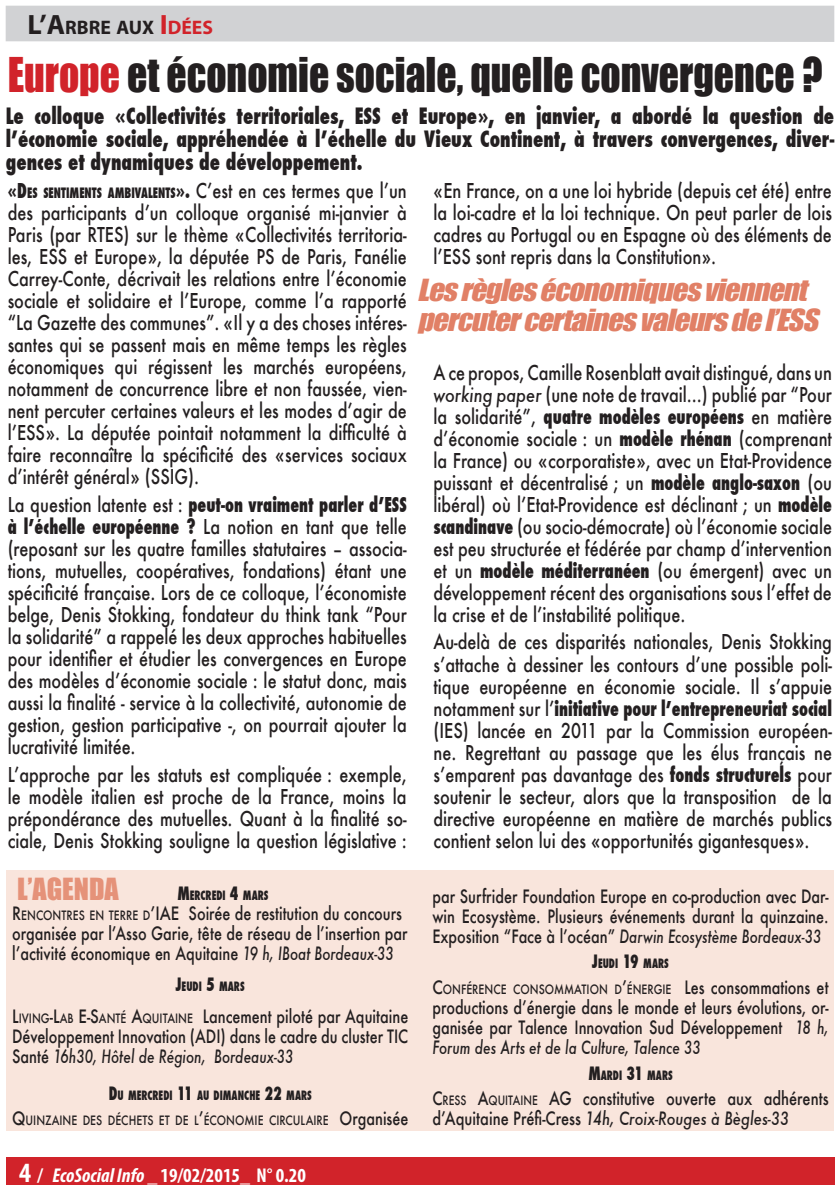
<style>
.page{position:relative;width:840px;height:1191px;background:#fff}
.page>*{position:absolute;margin:0;border:0;box-sizing:border-box;transform-origin:0 0}
.t1{font:44px "Impact";color:#231f20;scale:.9 1}
.t2{font:italic 28px/30px "Impact";color:#e18066;scale:1.08 1}
.t3{font:28px "Impact";color:#e59279}
.t4{font:800 condensed 22px/23px "Futura";color:#231f20;text-align:justify;scale:.86 1}
.t5{font:500 20px/22px "Futura";color:#231f20;text-align:justify;scale:.81 1}
.t6{font:700 condensed 20px "Myriad Pro";color:#fff}
.t7{font:700 19.6px "Myriad";color:#231f20}
.t8{font:500 18px/20px "Futura";color:#231f20;text-align:justify;scale:.8 1}
.t9{font:500 18px/20px "Futura";color:#231f20;scale:.81 1}
.t10{font:800 condensed 14px "Futura";color:#231f20;scale:.81 1}
.t11{font:500 12.6px/25.6px "Futura";color:#231f20;scale:.83 1}
.t12{font:800 condensed 12.6px "Futura";color:#231f20;scale:.8 1}
.s1{font-size:28px}
.s2{font-size:28px;color:#d1232a}
.s3{color:#d1232a}
.s4{font-size:20px}
.s5{font-weight:500;font-stretch:normal;font-size:20px}
.s6{font-weight:800;font-stretch:condensed}
.s7{font-style:italic}
.s8{font-size:18px}
.s9{font-style:inherit}
.s10{font-size:12.6px}
.s11{font-weight:800;font-stretch:condensed;font-size:18px}
</style>
<div class="page">
<div style="left:6px;top:6px;width:827px;height:36px;background:#d1d2d4"></div>
<div style="left:6px;top:870px;width:827px;height:261px;background:#f9e5dc"></div>
<div style="left:6px;top:1157px;width:827px;height:28px;background:#d1232a"></div>
<p class="t7" style="left:27px;top:18px;width:187px"><span class="s1">L’A</span>RBRE AUX <span class="s2">I</span> <span class="s3">DÉES</span></p>
<h1 class="t1" style="left:8px;top:48px;width:906px"><span class="s3">Europe</span> et économie sociale, quelle convergence ?</h1>
<p class="t4" style="left:6px;top:104px;width:964px">Le colloque «Collectivités territoriales, ESS et Europe», en janvier, a abordé la question de l’économie sociale, appréhendée à l’échelle du Vieux Continent, à travers convergences, diver&shy;gences et dynamiques de développement.</p>
<p class="t10" style="left:8px;top:183px;width:494px"><span class="s4">« D</span>es sentiments ambivalents<span class="s4">».</span> <span class="s5">C’est en ces termes que l’un</span></p>
<p class="t5" style="left:8px;top:201px;width:494px">des participants d’un colloque organisé mi-janvier à Paris (par RTES) sur le thème «Collectivités territoria&shy;les, ESS et Europe», la députée PS de Paris, Fanélie Carrey-Conte, décrivait les relations entre l’économie sociale et solidaire et l’Europe, comme l’a rapporté “La Gazette des communes”. «Il y a des choses intéres&shy;santes qui se passent mais en même temps les règles économiques qui régissent les marchés européens, notamment de concurrence libre et non faussée, vien&shy;nent percuter certaines valeurs et les modes d’agir de l’ESS». La députée pointait notamment la difficulté à faire reconnaître la spécificité des «services sociaux d’intérêt général» (SSIG).</p>
<p class="t5" style="left:8px;top:493px;width:494px">La question latente est : <span class="s6">peut-on vraiment parler d’ESS à l’échelle européenne ?</span> La notion en tant que telle (reposant sur les quatre familles statutaires – associa&shy;tions, mutuelles, coopératives, fondations) étant une spécificité française. Lors de ce colloque, l’économiste belge, Denis Stokking, fondateur du think tank “Pour la solidarité” a rappelé les deux approches habituelles pour identifier et étudier les convergences en Europe des modèles d’économie sociale : le statut donc, mais aussi la finalité - service à la collectivité, autonomie de gestion, gestion participative -, on pourrait ajouter la lucrativité limitée.</p>
<p class="t5" style="left:8px;top:763px;width:494px">L’approche par les statuts est compliquée : exemple, le modèle italien est proche de la France, moins la prépondérance des mutuelles. Quant à la finalité so&shy;ciale, Denis Stokking souligne la question législative :</p>
<p class="t5" style="left:433px;top:179px;width:493px">«En France, on a une loi hybride (depuis cet été) entre la loi-cadre et la loi technique. On peut parler de lois cadres au Portugal ou en Espagne où des éléments de l’ESS sont repris dans la Constitution».</p>
<h2 class="t2" style="left:417px;top:275px;width:379px">Lesrègleséconomiquesviennent percutercertainesvaleursdel’ESS</h2>
<p class="t5" style="left:433px;top:361px;width:493px">A ce propos, Camille Rosenblatt avait distingué, dans un <span class="s7">working paper</span> (une note de travail...) publié par “Pour la solidarité”, <span class="s6">quatre modèles européens</span> en matière d’économie sociale : un <span class="s6">modèle rhénan</span> (comprenant la France) ou «corporatiste», avec un Etat-Providence puissant et décentralisé ; un <span class="s6">modèle anglo-saxon</span> (ou libéral) où l’Etat-Providence est déclinant ; un <span class="s6">modèle scandinave</span> (ou socio-démocrate) où l’économie sociale est peu structurée et fédérée par champ d’intervention et un <span class="s6">modèle méditerranéen</span> (ou émergent) avec un développement récent des organisations sous l’effet de la crise et de l’instabilité politique.</p>
<p class="t5" style="left:433px;top:631px;width:493px">Au-delà de ces disparités nationales, Denis Stokking s’attache à dessiner les contours d’une possible poli&shy;tique européenne en économie sociale. Il s’appuie notamment sur l’<span class="s6">initiative pour l’entrepreneuriat social </span>(IES) lancée en 2011 par la Commission européen&shy;ne. Regrettant au passage que les élus français ne s’emparent pas davantage des <span class="s6">fonds structurels</span> pour soutenir le secteur, alors que la transposition de la directive européenne en matière de marchés publics contient selon lui des «opportunités gigantesques».</p>
<h2 class="t3" style="left:17px;top:871px;width:103px">L’AGENDA</h2>
<p class="t12" style="left:177px;top:886px;width:115px"><span class="s8">M</span>ercredi <span class="s8">4</span> mars</p>
<p class="t8" style="left:12px;top:903px;width:495px;text-align:left"><span class="s9">R</span><span class="s10">ENCONTRES EN TERRE D</span><span class="s9">’IAE</span> Soirée de restitution du concours organisée par l’Asso Garie, tête de réseau de l’insertion par l’activité économique en Aquitaine <span class="s7">19 h, IBoat Bordeaux-33</span></p>
<p class="t12" style="left:176px;top:978px;width:87px"><span class="s8">J</span>eudi <span class="s8">5</span> mars</p>
<p class="t8" style="left:12px;top:1005px;width:496px"><span class="s9">L</span><span class="s10">IVI NG</span><span class="s9">-L</span><span class="s10">AB</span> <span class="s9">E-S</span><span class="s10">ANTÉ</span> <span class="s9">A</span><span class="s10">QUITAI NE</span> Lancement piloté par Aquitaine Développement Innovation (ADI) dans le cadre du cluster TIC Santé <span class="s7">16h30, Hôtel de Région, Bordeaux-33</span></p>
<p class="t11" style="left:12px;top:1082px;width:361px;text-indent:96px"><span class="s11">D</span><span class="s6">u mercredi</span> <span class="s11">11</span> <span class="s6">au dimanche</span> <span class="s11">22</span> <span class="s6">mars<br></span><span class="s8">Q</span>UI NZAI NE DES DÉCHETS ET DE L<span class="s8">’</span>ÉCONOMI E CIRCULAIR</p>
<p class="t8" style="left:323px;top:1108px;width:108px"><span class="s10">E</span> Organisée</p>
<p class="t6" style="left:37px;top:1162px;width:270px">/ <span class="s7">EcoSocial Info</span> _ 19/02/2015_ N° 0.20</p>
<p class="t8" style="left:432px;top:885px;width:496px">par Surfrider Foundation Europe en co-production avec Dar&shy;win Ecosystème. Plusieurs événements durant la quinzaine.<br>Exposition “Face à l’océan” <span class="s7">Darwin Ecosystème Bordeaux-33</span></p>
<p class="t11" style="left:432px;top:950px;width:478px;text-align:center"><span class="s11">J</span><span class="s6">eudi</span> <span class="s11">19</span> <span class="s6">mars<br></span><span class="s8">C</span>ONFÉRENCE CONSOMMATION D<span class="s8">’</span>ÉNERGI E <span class="s8">Les consommations et</span></p>
<p class="t8" style="left:432px;top:997px;width:496px">productions d’énergie dans le monde et leurs évolutions, or&shy;ganisée par Talence Innovation Sud Développement <span class="s7">18 h, Forum des Arts et de la Culture, Talence 33</span></p>
<p class="t12" style="left:588px;top:1066px;width:106px"><span class="s8">M</span>ardi <span class="s8">31</span> mars</p>
<p class="t9" style="left:432px;top:1088px;width:490px"><span class="s9">C</span><span class="s10">RESS</span> <span class="s9">A</span><span class="s10">QUITAI NE</span> AG constitutive ouverte aux adhérents d’Aquitaine Préfi-Cress <span class="s7">14h, Croix-Rouges à Bègles-33</span></p>
</div>
